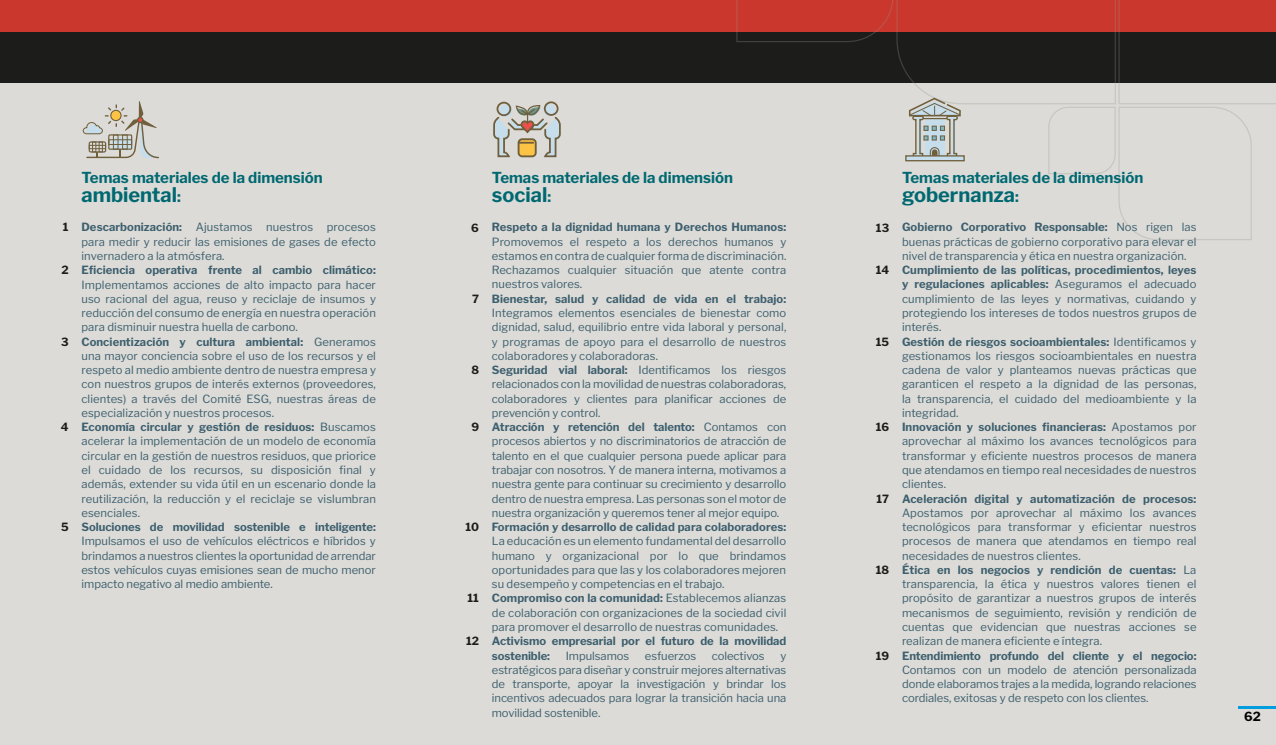
<style>
.page{position:relative;width:1276px;height:745px;background:#fff}
.page>*{position:absolute;margin:0;border:0;box-sizing:border-box;transform-origin:0 0}
.t1{font:700 20px "Libre Franklin";color:#006871}
.t2{font:700 15px "Libre Franklin";color:#006871}
.t3{font:700 12.5px "Libre Franklin";color:#000}
.t4{font:11.25px/14.2px "Libre Franklin";letter-spacing:.01em;color:#3d5f6e;text-align:justify}
.t5{font:700 11.25px/14.2px "Libre Franklin";letter-spacing:.005em;color:#3d5f6e}
.t6{font:700 11.25px "Libre Franklin";color:#1c1c1a}
.s1{font-size:15px}
.s2{font-weight:700}
</style>
<div class="page">
<div style="left:0;top:0;width:1276px;height:744px;background:#dcdbd7"></div>
<div style="left:0;top:25px;width:1276px;height:58px;background:#1c1c1a"></div>
<div style="left:0;top:0;width:1276px;height:31px;background:#ca372c"></div>
<div style="left:496px;top:101px;width:15px;height:15px;border:2px solid #6f5f3d;border-radius:50%"></div>
<div style="left:544px;top:101px;width:15px;height:15px;border:2px solid #6f5f3d;border-radius:50%"></div>
<svg style="left:493px;top:105px;width:68px;height:53px"></svg>
<svg style="left:82px;top:101px;width:77px;height:58px"></svg>
<svg style="left:735px;top:0;width:541px;height:240px"></svg>
<svg style="left:905px;top:155px;width:59px;height:6px"></svg>
<hr style="left:1238px;top:706px;width:38px;height:2px;background:#009edf">
<h2 class="t2" style="left:81px;top:166px;width:243px">Temas materiales de la dimensión</h2>
<h1 class="t1" style="left:81px;top:179px;width:101px">ambiental<span class="s1">:</span></h1>
<h2 class="t2" style="left:492px;top:166px;width:243px">Temas materiales de la dimensión</h2>
<h1 class="t1" style="left:492px;top:179px;width:61px">social<span class="s1">:</span></h1>
<h2 class="t2" style="left:902px;top:166px;width:243px">Temas materiales de la dimensión</h2>
<h1 class="t1" style="left:902px;top:179px;width:118px">gobernanza<span class="s1">:</span></h1>
<p class="t6" style="left:63px;top:218px;width:7px">1</p>
<p class="t6" style="left:61px;top:261px;width:9px">2</p>
<p class="t6" style="left:61px;top:332px;width:9px">3</p>
<p class="t6" style="left:61px;top:418px;width:9px">4</p>
<p class="t6" style="left:61px;top:518px;width:9px">5</p>
<p class="t4" style="left:81px;top:219px;width:296px"><span class="s2">Descarbonización:</span> Ajustamos nuestros procesos para medir y reducir las emisiones de gases de efecto invernadero a la atmósfera.</p>
<p class="t5" style="left:81px;top:262px;width:296px">Eficiencia operativa frente al cambio climático:</p>
<p class="t4" style="left:81px;top:276px;width:296px;text-align:left">Implementamos acciones de alto impacto para hacer uso racional del agua, reuso y reciclaje de insumos y reducción del consumo de energía en nuestra operación para disminuir nuestra huella de carbono.<br><span class="s2">Concientización y cultura ambiental:</span> Generamos una mayor conciencia sobre el uso de los recursos y el respeto al medio ambiente dentro de nuestra empresa y con nuestros grupos de interés externos (proveedores, clientes) a través del Comité ESG, nuestras áreas de especialización y nuestros procesos.<br><span class="s2">Economía circular y gestión de residuos:</span> Buscamos acelerar la implementación de un modelo de economía circular en la gestión de nuestros residuos, que priorice el cuidado de los recursos, su disposición final y además, extender su vida útil en un escenario donde la reutilización, la reducción y el reciclaje se vislumbran esenciales.</p>
<p class="t5" style="left:81px;top:518px;width:296px">Soluciones de movilidad sostenible e inteligente:</p>
<p class="t4" style="left:81px;top:532px;width:296px">Impulsamos el uso de vehículos eléctricos e híbridos y brindamos a nuestros clientes la oportunidad de arrendar estos vehículos cuyas emisiones sean de mucho menor impacto negativo al medio ambiente.</p>
<p class="t6" style="left:471px;top:218px;width:9px">6</p>
<p class="t6" style="left:472px;top:290px;width:8px">7</p>
<p class="t6" style="left:471px;top:361px;width:9px">8</p>
<p class="t6" style="left:471px;top:418px;width:9px">9</p>
<p class="t6" style="left:465px;top:518px;width:15px">10</p>
<p class="t6" style="left:467px;top:589px;width:13px">11</p>
<p class="t6" style="left:466px;top:632px;width:14px">12</p>
<p class="t5" style="left:492px;top:219px;width:296px">Respeto a la dignidad humana y Derechos Humanos:</p>
<p class="t4" style="left:492px;top:233px;width:296px">Promovemos el respeto a los derechos humanos y estamos en contra de cualquier forma de discriminación.<br>Rechazamos cualquier situación que atente contra nuestros valores.</p>
<p class="t5" style="left:492px;top:290px;width:296px">Bienestar, salud y calidad de vida en el trabajo:</p>
<p class="t4" style="left:492px;top:304px;width:296px;text-align:left">Integramos elementos esenciales de bienestar como dignidad, salud, equilibrio entre vida laboral y personal, y programas de apoyo para el desarrollo de nuestros colaboradores y colaboradoras.<br><span class="s2">Seguridad vial laboral:</span> Identificamos los riesgos relacionados con la movilidad de nuestras colaboradoras, colaboradores y clientes para planificar acciones de prevención y control.<br><span class="s2">Atracción y retención del talento:</span> Contamos con procesos abiertos y no discriminatorios de atracción de talento en el que cualquier persona puede aplicar para trabajar con nosotros. Y de manera interna, motivamos a nuestra gente para continuar su crecimiento y desarrollo dentro de nuestra empresa. Las personas son el motor de nuestra organización y queremos tener al mejor equipo.</p>
<p class="t5" style="left:492px;top:518px;width:296px">Formación y desarrollo de calidad para colaboradores:</p>
<p class="t4" style="left:492px;top:532px;width:296px;text-align:left">La educación es un elemento fundamental del desarrollo humano y organizacional por lo que brindamos oportunidades para que las y los colaboradores mejoren su desempeño y competencias en el trabajo.<br><span class="s2">Compromiso con la comunidad:</span> Establecemos alianzas de colaboración con organizaciones de la sociedad civil para promover el desarrollo de nuestras comunidades.</p>
<p class="t5" style="left:492px;top:632px;width:296px">Activismo empresarial por el futuro de la movilidad sostenible:</p>
<p class="t4" style="left:566px;top:646px;width:65px">Impulsamos</p>
<p class="t4" style="left:645px;top:646px;width:53px">esfuerzos</p>
<p class="t4" style="left:712px;top:646px;width:54px">colectivos</p>
<p class="t4" style="left:492px;top:646px;width:296px;text-indent:288px">y estratégicos para diseñar y construir mejores alternativas de transporte, apoyar la investigación y brindar los incentivos adecuados para lograr la transición hacia una movilidad sostenible.</p>
<p class="t6" style="left:876px;top:218px;width:15px">13</p>
<p class="t6" style="left:875px;top:261px;width:15px">14</p>
<p class="t6" style="left:876px;top:332px;width:15px">15</p>
<p class="t6" style="left:876px;top:418px;width:15px">16</p>
<p class="t6" style="left:876px;top:489px;width:14px">17</p>
<p class="t6" style="left:876px;top:560px;width:15px">18</p>
<p class="t6" style="left:876px;top:646px;width:15px">19</p>
<p class="t4" style="left:902px;top:219px;width:296px"><span class="s2">Gobierno Corporativo Responsable:</span> Nos rigen las buenas prácticas de gobierno corporativo para elevar el nivel de transparencia y ética en nuestra organización.</p>
<p class="t4" style="left:902px;top:262px;width:296px;text-align:left"><span class="s2">Cumplimiento de las políticas, procedimientos, leyes y regulaciones aplicables:</span> Aseguramos el adecuado cumplimiento de las leyes y normativas, cuidando y protegiendo los intereses de todos nuestros grupos de interés.<br><span class="s2">Gestión de riesgos socioambientales:</span> Identificamos y gestionamos los riesgos socioambientales en nuestra cadena de valor y planteamos nuevas prácticas que garanticen el respeto a la dignidad de las personas, la transparencia, el cuidado del medioambiente y la integridad.<br><span class="s2">Innovación y soluciones financieras:</span> Apostamos por aprovechar al máximo los avances tecnológicos para transformar y eficiente nuestros procesos de manera que atendamos en tiempo real necesidades de nuestros clientes.</p>
<p class="t5" style="left:902px;top:490px;width:296px">Aceleración digital y automatización de procesos:</p>
<p class="t4" style="left:902px;top:504px;width:296px;text-align:left">Apostamos por aprovechar al máximo los avances tecnológicos para transformar y eficientar nuestros procesos de manera que atendamos en tiempo real necesidades de nuestros clientes.<br><span class="s2">Ética en los negocios y rendición de cuentas:</span> La transparencia, la ética y nuestros valores tienen el propósito de garantizar a nuestros grupos de interés mecanismos de seguimiento, revisión y rendición de cuentas que evidencian que nuestras acciones se realizan de manera eficiente e íntegra.</p>
<p class="t5" style="left:902px;top:646px;width:296px">Entendimiento profundo del cliente y el negocio:</p>
<p class="t4" style="left:902px;top:661px;width:296px">Contamos con un modelo de atención personalizada donde elaboramos trajes a la medida, logrando relaciones cordiales, exitosas y de respeto con los clientes.</p>
<p class="t3" style="left:1244px;top:706px;width:18px">62</p>
</div>
